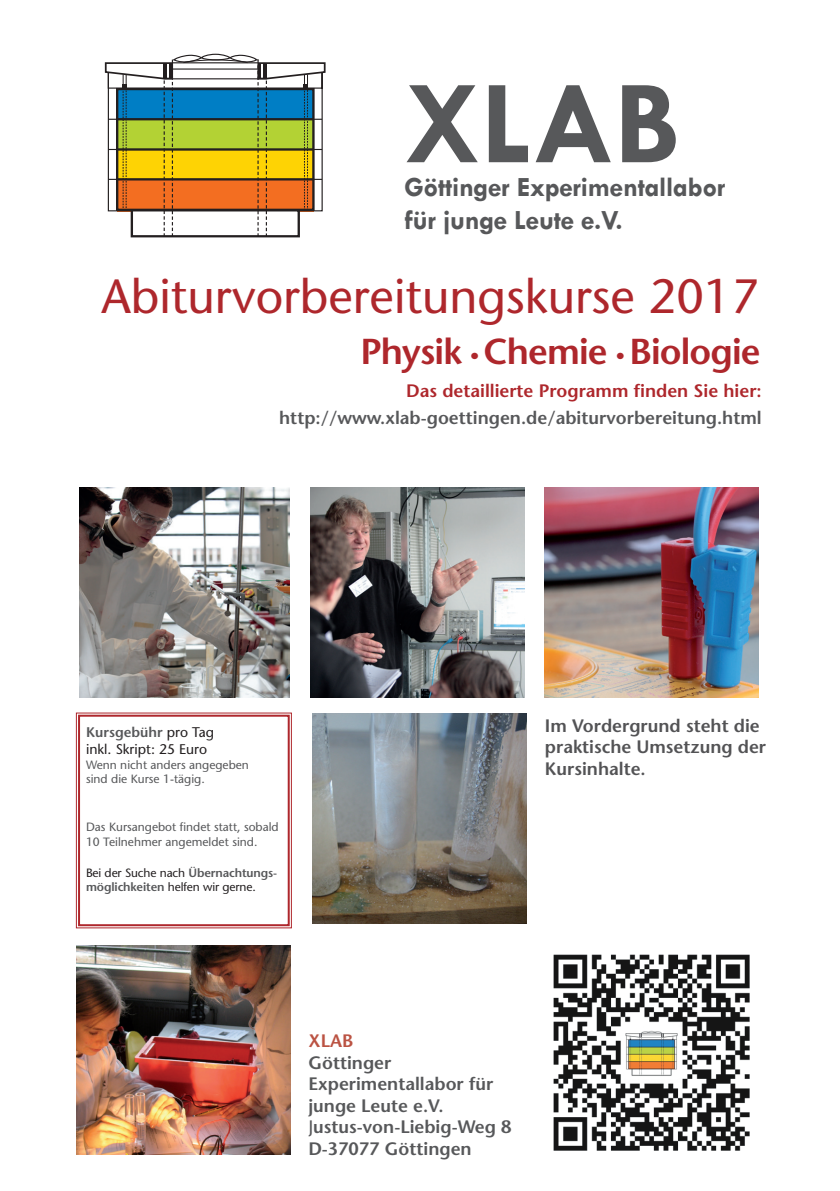
<style>
.page{position:relative;width:840px;height:1191px;background:#fff}
.page>*{position:absolute;margin:0;border:0;box-sizing:border-box;transform-origin:0 0}
.t1{font:700 120px "Tw Cen";color:#57585a}
.t2{font:48px "Stone Sans";color:#ae272c}
.t3{font:600 36px "Stone Sans";letter-spacing:-.025em;color:#ae272c}
.t4{font:700 28px/33.6px "Tw Cen";letter-spacing:-.01em;color:#57585a}
.t5{font:600 18px/21.6px "Stone Sans";color:#57585a}
.t6{font:600 18px/21.6px "Stone Sans";color:#535355}
.t7{font:600 18px "Stone Sans";color:#ae272c}
.t8{font:600 18px "Stone Sans";color:#bb5343}
.t9{font:14px/16.8px "Stone Sans";color:#231f20}
.t10{font:12px/14.4px "Stone Sans";color:#57585a}
.t11{font:12px/14.4px "Stone Sans";letter-spacing:-.01em;color:#231f20}
.s1{font-family:"Times New Roman";font-weight:700;font-size:24px}
.s2{font-weight:600;color:#57585a}
.s3{font-weight:400}
</style>
<div class="page">
<svg style="left:104px;top:54px;width:222px;height:183px"></svg>
<hr style="left:117px;top:118px;width:197px;height:2px;background:#231f20">
<hr style="left:108px;top:119px;width:214px;height:1px;background:#231f20">
<hr style="left:108px;top:149px;width:214px;height:1px;background:#231f20">
<hr style="left:108px;top:179px;width:214px;height:1px;background:#231f20">
<svg style="left:76px;top:712px;width:216px;height:216px"></svg>
<div style="left:78px;top:714px;width:211px;height:212px;border:2px solid #ae272c"></div>
<img style="left:312px;top:713px;width:214px;height:210px">
<img style="left:553px;top:954px;width:197px;height:197px">
<img style="left:77px;top:945px;width:214px;height:210px">
<img style="left:544px;top:487px;width:214px;height:210px">
<img style="left:79px;top:487px;width:210px;height:210px">
<img style="left:310px;top:487px;width:214px;height:210px">
<h1 class="t1" style="left:404px;top:52px;width:275px">XLAB</h1>
<h3 class="t4" style="left:404px;top:169px;width:322px">Göttinger Experimentallabor für junge Leute e.V.</h3>
<h2 class="t2" style="left:101px;top:267px;width:658px">Abiturvorbereitungskurse 2017</h2>
<h3 class="t3" style="left:360px;top:330px;width:401px">Physik <span class="s1">•</span> Chemie <span class="s1">•</span> Biologie</h3>
<p class="t7" style="left:406px;top:380px;width:357px">Das detaillierte Programm finden Sie hier:</p>
<p class="t5" style="left:279px;top:407px;width:484px">http://www.xlab-goettingen.de/abiturvorbereitung.html</p>
<p class="t9" style="left:86px;top:724px;width:129px"><span class="s2">Kursgebühr</span> pro Tag inkl. Skript: 25 Euro</p>
<p class="t10" style="left:86px;top:757px;width:164px">Wenn nicht anders angegeben sind die Kurse 1-tägig.</p>
<p class="t10" style="left:86px;top:820px;width:194px">Das Kursangebot findet statt, sobald<br>10 Teilnehmer angemeldet sind.</p>
<p class="t11" style="left:86px;top:865px;width:193px">Bei der Suche nach <span class="s2">Übernachtungs&shy;möglichkeiten</span> helfen wir gerne.</p>
<p class="t6" style="left:544px;top:715px;width:223px">Im Vordergrund steht die praktische Umsetzung der<br>Kursinhalte.</p>
<p class="t8" style="left:308px;top:1029px;width:46px">XLAB</p>
<p class="t5" style="left:308px;top:1051px;width:204px">Göttinger<br>Experimentallabor für junge Leute e.V.<br><span class="s3">J</span>ustus-von-Liebig-Weg 8<br>D-37077 Göttingen</p>
</div>
